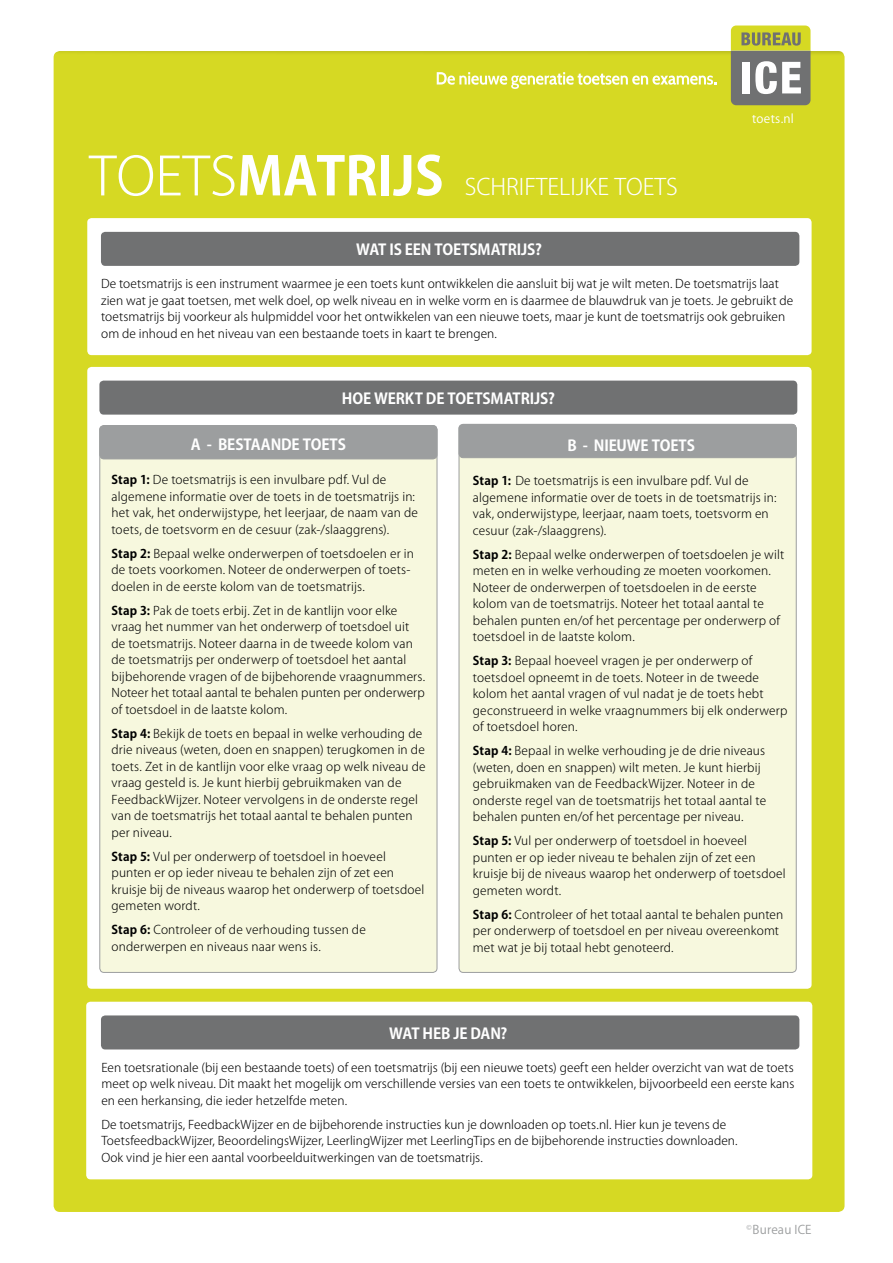
<style>
.page{position:relative;width:893px;height:1263px;background:#fff}
.page>*{position:absolute;margin:0;border:0;box-sizing:border-box;transform-origin:0 0}
.t1{font:700 52.5px "Koz Go Pro";color:#fff}
.t2{font:300 22.5px "Koz Go Pro";color:#fff}
.t3{font:700 15px "Koz Go Pro";letter-spacing:-.01em;color:#fff}
.t4{font:300 12px/16.5px "Koz Go Pro";letter-spacing:.015em;color:#000}
.t5{font:12px "Koz Go Pro";letter-spacing:.015em;color:#9c9e9f}
.t6{font:12px "Koz Go Pro";letter-spacing:.02em;color:#fff}
.s1{font-weight:300}
.s2{font-weight:700}
</style>
<div class="page">
<div style="left:54px;top:51px;width:790px;height:1161px;background:#d6d923;border-radius:6px"></div>
<div style="left:87px;top:218px;width:725px;height:137px;background:#fff;border-radius:4px"></div>
<img style="left:54px;top:51px;width:790px;height:17px">
<div style="left:87px;top:367px;width:725px;height:622px;background:#fff;border-radius:4px"></div>
<div style="left:101px;top:232px;width:698px;height:34px;background:#707172;border-radius:4px"></div>
<div style="left:99px;top:381px;width:698px;height:34px;background:#707172;border-radius:4px"></div>
<svg style="left:731px;top:26px;width:79px;height:79px;background:#a1a379"></svg>
<svg style="left:437px;top:72px;width:279px;height:17px"></svg>
<div style="left:100px;top:426px;width:337px;height:546px;background:#f7f8de;border-radius:4px"></div>
<div style="left:459px;top:424px;width:337px;height:548px;background:#f7f8de;border-radius:4px"></div>
<div style="left:459px;top:424px;width:337px;height:34px;background:#9c9e9f;border-radius:4px"></div>
<div style="left:459px;top:424px;width:338px;height:34px;border:1px solid #9c9e9f;border-radius:4px"></div>
<div style="left:100px;top:426px;width:337px;height:33px;background:#9c9e9f;border-radius:4px"></div>
<div style="left:99px;top:425px;width:338px;height:34px;border:1px solid #9c9e9f;border-radius:4px"></div>
<div style="left:86px;top:1002px;width:726px;height:177px;background:#fff;border-radius:4px"></div>
<div style="left:101px;top:1015px;width:698px;height:34px;background:#707172;border-radius:4px"></div>
<h1 class="t1" style="left:89px;top:142px;width:356px"><span class="s1">TOETS</span>MATRIJS</h1>
<h2 class="t2" style="left:465px;top:172px;width:14px">sch</h2>
<h2 class="t2" style="left:506px;top:172px;width:31px">riftel</h2>
<h2 class="t2" style="left:571px;top:172px;width:58px">ijke toets</h2>
<p class="t3" style="left:356px;top:240px;width:187px">wat is een TOETSMATRIJS?</p>
<p class="t6" style="left:752px;top:111px;width:43px">toets.nl</p>
<p class="t4" style="left:101px;top:276px;width:693px">De toetsmatrijs is een instrument waarmee je een toets kunt ontwikkelen die aansluit bij wat je wilt meten. De toetsmatrijs laat zien wat je gaat toetsen, met welk doel, op welk niveau en in welke vorm en is daarmee de blauwdruk van je toets. Je gebruikt de toetsmatrijs bij voorkeur als hulpmiddel voor het ontwikkelen van een nieuwe toets, maar je kunt de toetsmatrijs ook gebruiken om de inhoud en het niveau van een bestaande toets in kaart te brengen.</p>
<p class="t3" style="left:342px;top:388px;width:215px">HOE WERKT DE TOETSMATRIJS?</p>
<p class="t3" style="left:191px;top:435px;width:157px">A - BESTAANDE TOETS</p>
<p class="t4" style="left:111px;top:472px;width:308px"><span class="s2">Stap 1:</span> De toetsmatrijs is een invulbare pdf. Vul de algemene informatie over de toets in de toetsmatrijs in: het vak, het onderwijstype, het leerjaar, de naam van de toets, de toetsvorm en de cesuur (zak-/slaaggrens).</p>
<p class="t4" style="left:111px;top:545px;width:304px"><span class="s2">Stap 2:</span> Bepaal welke onderwerpen of toetsdoelen er in de toets voorkomen. Noteer de onderwerpen of toets&shy;doelen in de eerste kolom van de toetsmatrijs.</p>
<p class="t4" style="left:111px;top:602px;width:315px"><span class="s2">Stap 3:</span> Pak de toets erbij. Zet in de kantlijn voor elke vraag het nummer van het onderwerp of toetsdoel uit de toetsmatrijs. Noteer daarna in de tweede kolom van de toetsmatrijs per onderwerp of toetsdoel het aantal bijbehorende vragen of de bijbehorende vraagnummers.<br>Noteer het totaal aantal te behalen punten per onderwerp of toetsdoel in de laatste kolom.</p>
<p class="t4" style="left:111px;top:725px;width:316px"><span class="s2">Stap 4:</span> Bekijk de toets en bepaal in welke verhouding de drie niveaus (weten, doen en snappen) terugkomen in de toets. Zet in de kantlijn voor elke vraag op welk niveau de vraag gesteld is. Je kunt hierbij gebruikmaken van de FeedbackWijzer. Noteer vervolgens in de onderste regel van de toetsmatrijs het totaal aantal te behalen punten per niveau.</p>
<p class="t4" style="left:111px;top:848px;width:314px"><span class="s2">Stap 5:</span> Vul per onderwerp of toetsdoel in hoeveel punten er op ieder niveau te behalen zijn of zet een kruisje bij de niveaus waarop het onderwerp of toetsdoel gemeten wordt.</p>
<p class="t4" style="left:111px;top:922px;width:256px"><span class="s2">Stap 6:</span> Controleer of de verhouding tussen de onderwerpen en niveaus naar wens is.</p>
<p class="t3" style="left:567px;top:435px;width:129px">B - NIEUWE TOETS</p>
<p class="t4" style="left:473px;top:473px;width:305px"><span class="s2">Stap 1:</span> De toetsmatrijs is een invulbare pdf. Vul de algemene informatie over de toets in de toetsmatrijs in: vak, onderwijstype, leerjaar, naam toets, toetsvorm en cesuur (zak-/slaaggrens).</p>
<p class="t4" style="left:473px;top:546px;width:313px"><span class="s2">Stap 2:</span> Bepaal welke onderwerpen of toetsdoelen je wilt meten en in welke verhouding ze moeten voorkomen.<br>Noteer de onderwerpen of toetsdoelen in de eerste kolom van de toetsmatrijs. Noteer het totaal aantal te behalen punten en/of het percentage per onderwerp of toetsdoel in de laatste kolom.</p>
<p class="t4" style="left:473px;top:653px;width:316px"><span class="s2">Stap 3:</span> Bepaal hoeveel vragen je per onderwerp of toetsdoel opneemt in de toets. Noteer in de tweede kolom het aantal vragen of vul nadat je de toets hebt geconstrueerd in welke vraagnummers bij elk onderwerp of toetsdoel horen.</p>
<p class="t4" style="left:473px;top:743px;width:295px"><span class="s2">Stap 4:</span> Bepaal in welke verhouding je de drie niveaus (weten, doen en snappen) wilt meten. Je kunt hierbij gebruikmaken van de FeedbackWijzer. Noteer in de onderste regel van de toetsmatrijs het totaal aantal te behalen punten en/of het percentage per niveau.</p>
<p class="t4" style="left:473px;top:833px;width:314px"><span class="s2">Stap 5:</span> Vul per onderwerp of toetsdoel in hoeveel punten er op ieder niveau te behalen zijn of zet een kruisje bij de niveaus waarop het onderwerp of toetsdoel gemeten wordt.</p>
<p class="t4" style="left:473px;top:906px;width:312px"><span class="s2">Stap 6:</span> Controleer of het totaal aantal te behalen punten per onderwerp of toetsdoel en per niveau overeenkomt met wat je bij totaal hebt genoteerd.</p>
<p class="t3" style="left:389px;top:1023px;width:120px">wat heb je dan?</p>
<p class="t4" style="left:101px;top:1059px;width:694px;text-align:justify">Een toetsrationale (bij een bestaande toets) of een toetsmatrijs (bij een nieuwe toets) geeft een helder overzicht van wat de toets meet op welk niveau. Dit maakt het mogelijk om verschillende versies van een toets te ontwikkelen, bijvoorbeeld een eerste kans en een herkansing, die ieder hetzelfde meten.</p>
<p class="t4" style="left:101px;top:1116px;width:638px">De toetsmatrijs, FeedbackWijzer en de bijbehorende instructies kun je downloaden op toets.nl. Hier kun je tevens de<br>ToetsfeedbackWijzer, BeoordelingsWijzer, LeerlingWijzer met LeerlingTips en de bijbehorende instructies downloaden.<br>Ook vind je hier een aantal voorbeelduitwerkingen van de toetsmatrijs.</p>
<p class="t5" style="left:746px;top:1222px;width:67px"><sup>©</sup>Bureau ICE</p>
</div>
